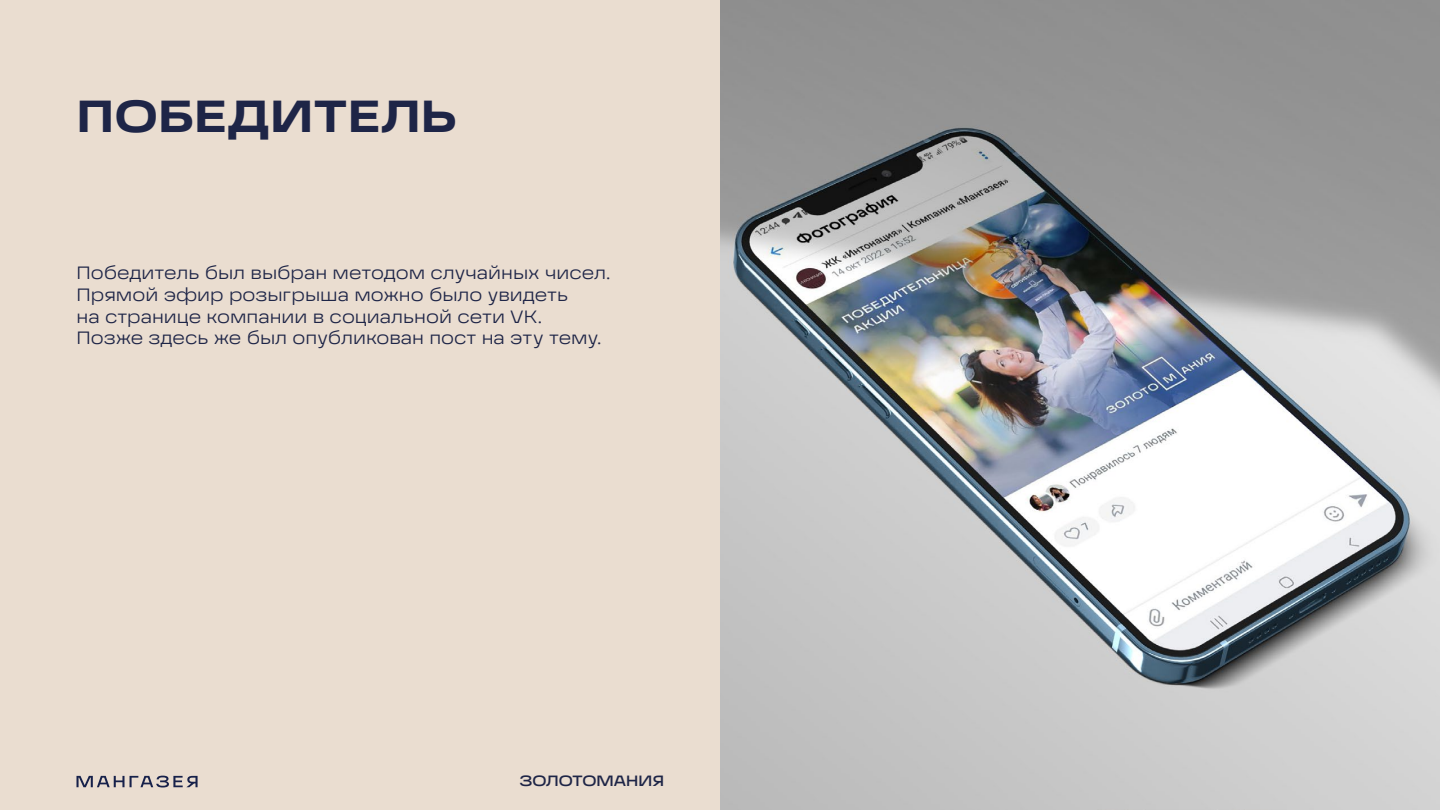
<style>
.page{position:relative;width:1440px;height:810px;background:#eaddd0}
.page>*{position:absolute;margin:0;border:0;box-sizing:border-box;transform-origin:0 0}
.t1{font:700 45px "Grandis Extended";letter-spacing:.015em;color:#1e2547}
.t2{font:300 18px/21.6px "Grandis Extended";color:#1e2547}
.t3{font:500 15px "Grandis Extended";color:#1e2547}
</style>
<div class="page">
<svg style="left:76px;top:776px;width:122px;height:12px"></svg>
<img style="left:720px;top:0;width:720px;height:810px">
<h1 class="t1" style="left:77px;top:87px;width:381px">ПОБЕДИТЕЛЬ</h1>
<p class="t2" style="left:76px;top:262px;width:535px">Победитель был выбран методом случайных чисел.<br>Прямой эфир розыгрыша можно было увидеть<br>на странице компании в социальной сети VK.<br>Позже здесь же был опубликован пост на эту тему.</p>
<p class="t3" style="left:519px;top:771px;width:146px">ЗОЛОТОМАНИЯ</p>
</div>
